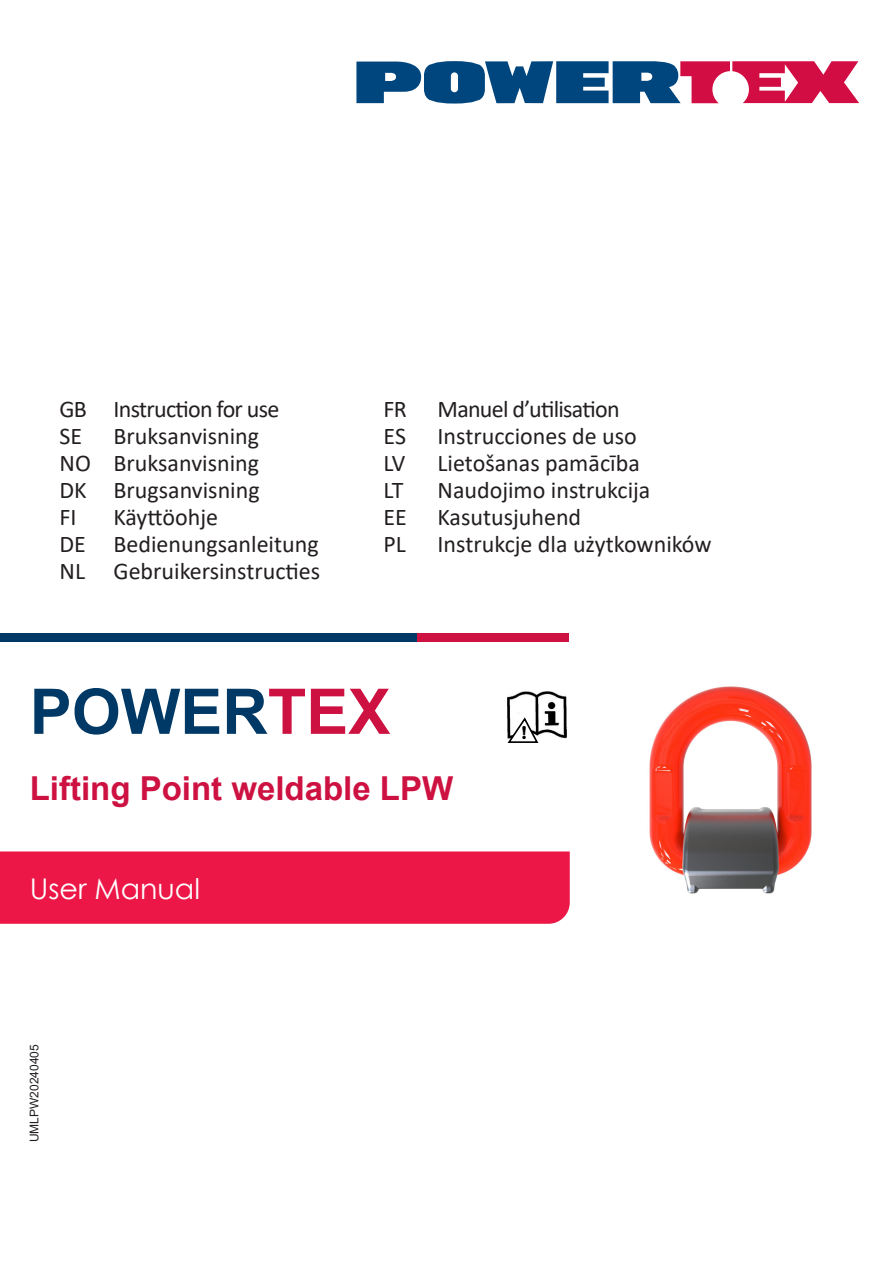
<style>
.page{position:relative;width:893px;height:1263px;background:#fff}
.page>*{position:absolute;margin:0;border:0;box-sizing:border-box;transform-origin:0 0}
.t1{font:700 63px "Arial";color:#003965}
.t2{font:700 33px "Arial";color:#cd1141}
.t3{font:28.5px "Century Gothic";color:#fff}
.t4{font:24px "Calibri";color:#231f20}
.t5{font:24px "Calibri";letter-spacing:-.03em;color:#231f20}
.t6{font:700 18.9px "Bookman Old Style";color:#000}
.t7{font:12px "Arial";color:#231f20}
.s1{color:#cd1141}
</style>
<div class="page">
<div style="left:0;top:851px;width:570px;height:73px;background:#ed1747"></div>
<div style="left:0;top:633px;width:449px;height:8px;background:#003965"></div>
<div style="left:417px;top:633px;width:152px;height:8px;background:#cd1141"></div>
<svg style="left:356px;top:61px;width:503px;height:43px"></svg>
<img style="left:508px;top:691px;width:58px;height:48px">
<svg style="left:508px;top:716px;width:32px;height:27px"></svg>
<img style="left:649px;top:686px;width:163px;height:208px">
<p class="t5" style="left:60px;top:393px;width:221px">GB Instruction for use</p>
<p class="t4" style="left:384px;top:393px;width:25px">FR</p>
<p class="t5" style="left:437px;top:393px;width:184px">Manuel d’utilisation</p>
<p class="t4" style="left:60px;top:420px;width:24px">SE</p>
<p class="t4" style="left:114px;top:420px;width:147px">Bruksanvisning</p>
<p class="t4" style="left:384px;top:420px;width:24px">ES</p>
<p class="t4" style="left:438px;top:420px;width:201px">Instrucciones de uso</p>
<p class="t4" style="left:60px;top:447px;width:201px">NO Bruksanvisning</p>
<p class="t4" style="left:384px;top:447px;width:23px">LV</p>
<p class="t4" style="left:438px;top:447px;width:204px">Lietošanas pamācība</p>
<p class="t4" style="left:60px;top:474px;width:202px">DK Brugsanvisning</p>
<p class="t4" style="left:384px;top:474px;width:22px">LT</p>
<p class="t4" style="left:438px;top:474px;width:214px">Naudojimo instrukcija</p>
<p class="t4" style="left:60px;top:501px;width:19px">FI</p>
<p class="t4" style="left:114px;top:501px;width:106px">Käyttöohje</p>
<p class="t4" style="left:384px;top:501px;width:25px">EE</p>
<p class="t4" style="left:438px;top:501px;width:145px">Kasutusjuhend</p>
<p class="t4" style="left:60px;top:528px;width:261px">DE Bedienungsanleitung</p>
<p class="t4" style="left:384px;top:528px;width:24px">PL</p>
<p class="t4" style="left:438px;top:528px;width:276px">Instrukcje dla użytkowników</p>
<p class="t4" style="left:60px;top:555px;width:262px">NL Gebruikersinstructies</p>
<p class="t1" style="left:30px;top:667px;width:362px">POWER<span class="s1">TEX</span></p>
<p class="t2" style="left:30px;top:765px;width:425px">Lifting Point weldable LPW</p>
<p class="t3" style="left:30px;top:869px;width:172px">User Manual</p>
<p class="t7" style="left:26px;top:1142px;width:100px;rotate:-90deg">UMLPW20240405</p>
<p class="t6" style="left:521px;top:719px;width:8px">!</p>
</div>
